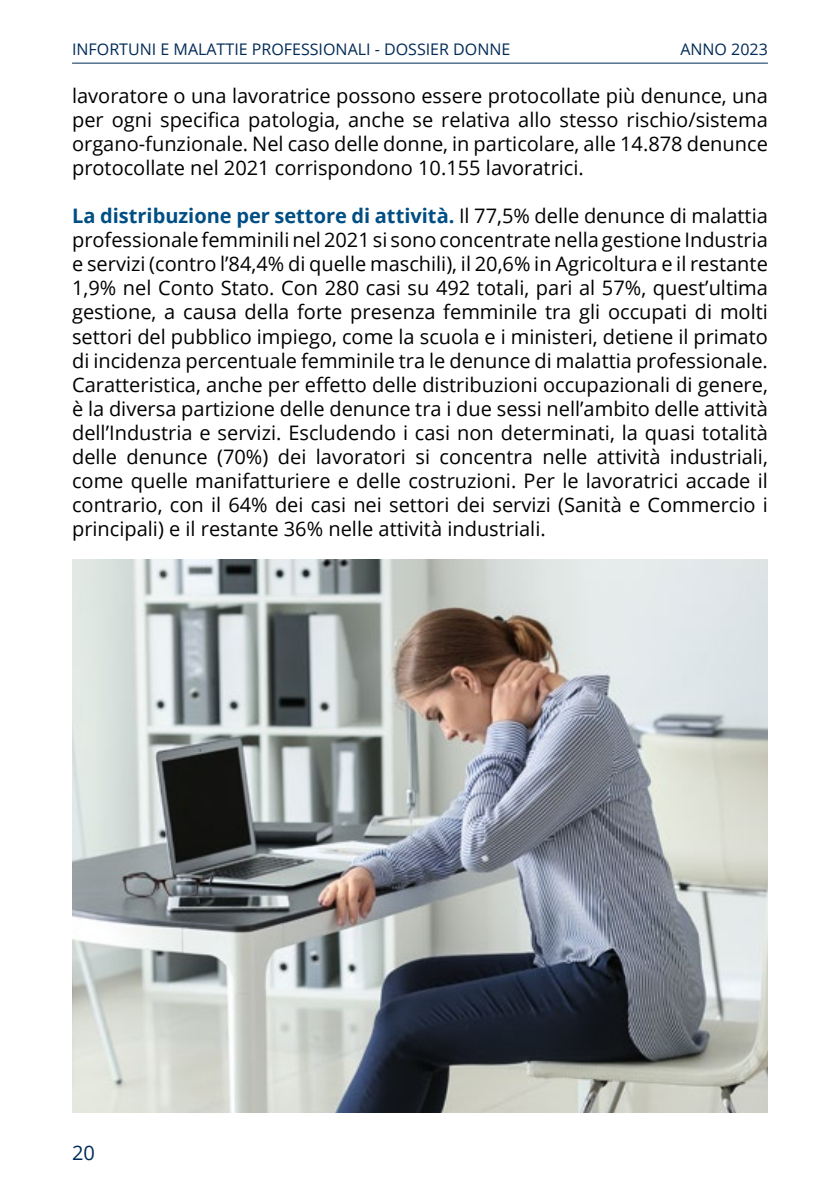
<style>
.page{position:relative;width:840px;height:1191px;background:#fff}
.page>*{position:absolute;margin:0;border:0;box-sizing:border-box;transform-origin:0 0}
.t1{font:20px/24px "Open Sans";color:#000;text-align:justify}
.t2{font:20px "Open Sans";color:#002b56}
.t3{font:16px "Open Sans";color:#002b56}
.s1{font-weight:700;color:#004e84}
</style>
<div class="page">
<hr style="left:72px;top:63px;width:695px;height:1px;background:#002b56">
<img style="left:72px;top:559px;width:695px;height:553px">
<p class="t3" style="left:72px;top:38px;width:439px">INFORTUNI E MALATTIE PROFESSIONALI - DOSSIER DONNE</p>
<p class="t3" style="left:680px;top:38px;width:89px">ANNO 2023</p>
<p class="t1" style="left:72px;top:84px;width:697px">lavoratore o una lavoratrice possono essere protocollate più denunce, una per ogni specifica patologia, anche se relativa allo stesso rischio/sistema organo-funzionale. Nel caso delle donne, in particolare, alle 14.878 denunce protocollate nel 2021 corrispondono 10.155 lavoratrici.</p>
<p class="t1" style="left:72px;top:204px;width:697px"><span class="s1">La distribuzione per settore di attività.</span> Il 77,5% delle denunce di malattia professionale femminili nel 2021 si sono concentrate nella gestione Industria e servizi (contro l’84,4% di quelle maschili), il 20,6% in Agricoltura e il restante 1,9% nel Conto Stato. Con 280 casi su 492 totali, pari al 57%, quest’ultima gestione, a causa della forte presenza femminile tra gli occupati di molti settori del pubblico impiego, come la scuola e i ministeri, detiene il primato di incidenza percentuale femminile tra le denunce di malattia professionale.<br>Caratteristica, anche per effetto delle distribuzioni occupazionali di genere, è la diversa partizione delle denunce tra i due sessi nell’ambito delle attività dell’Industria e servizi. Escludendo i casi non determinati, la quasi totalità delle denunce (70%) dei lavoratori si concentra nelle attività industriali, come quelle manifatturiere e delle costruzioni. Per le lavoratrici accade il contrario, con il 64% dei casi nei settori dei servizi (Sanità e Commercio i principali) e il restante 36% nelle attività industriali.</p>
<p class="t2" style="left:72px;top:1138px;width:24px">20</p>
</div>
